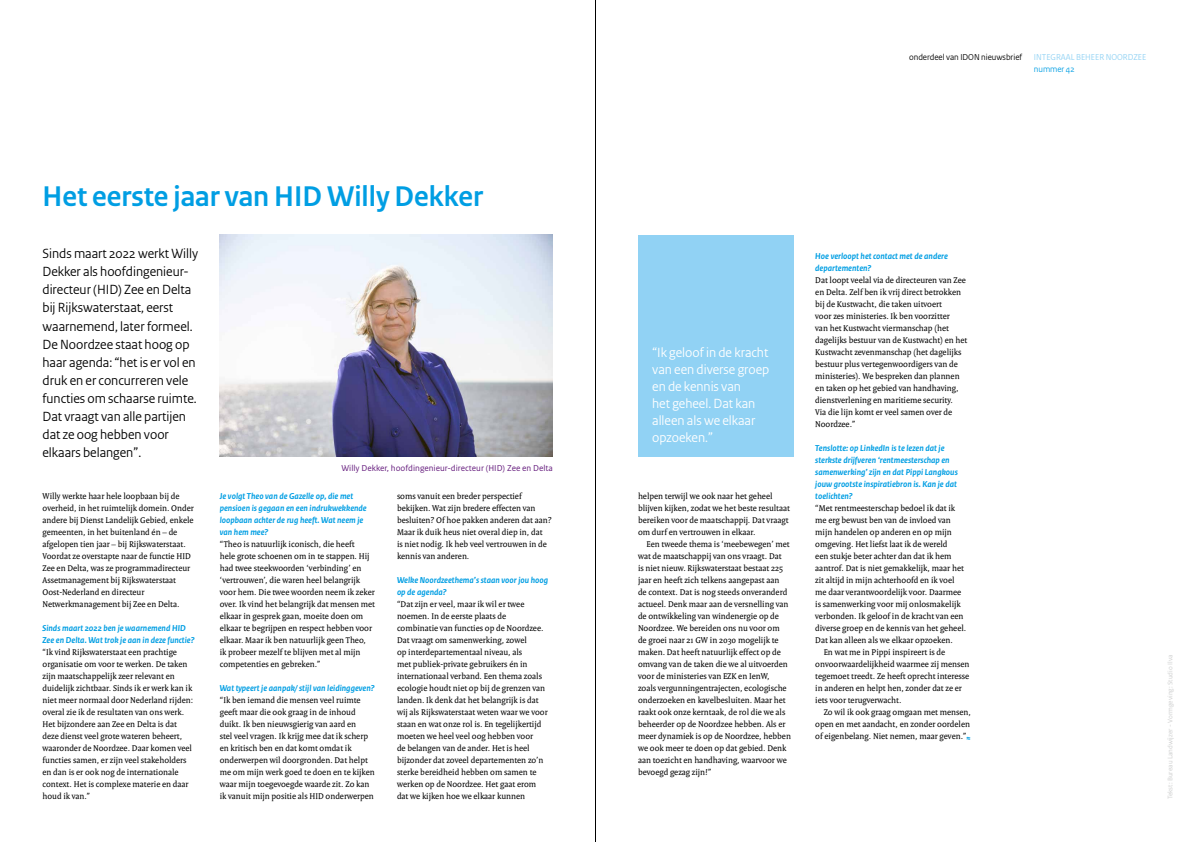
<style>
.page{position:relative;width:1191px;height:842px;background:#fff}
.page>*{position:absolute;margin:0;border:0;box-sizing:border-box;transform-origin:0 0}
._1_Titel{font:700 30px "Rijksoverheid Sans Heading";color:#009ee3}
._2_Introductie{font:14px/18px "Rijksoverheid Sans Heading";color:#000}
.t1{font:14px/17px "Rijksoverheid Sans Heading";color:#fff}
._5_Broodtekst{font:9px/12px "Rijksoverheid Serif";color:#000}
._3_Kop1{font:italic 700 9px/12px "Rijksoverheid Sans Text";color:#009ee3}
.t2{font:9px "Rijksoverheid Sans Text";color:#671f7f}
._8_Link_Nieuwsbrief{font:9px/12px "Rijksoverheid Sans Heading";color:#91d2f4}
._10_RO_Broodtekst_Se{font:9px "Rijksoverheid Sans Heading";color:#000}
._9_Colofon{font:7px "Rijksoverheid Sans Text";color:#cfd0d0}
.s1{color:#009ee3}
.s2{font-family:"Rijksoverheid Sans Text";font-weight:700;color:#009ee3}
</style>
<div class="page">
<hr style="left:595px;top:0;width:1px;height:842px;background:#000">
<img style="left:220px;top:235px;width:333px;height:221px">
<div style="left:638px;top:235px;width:156px;height:221px;background:#91d2f4"></div>
<h1 class="_1_Titel" style="left:43px;top:179px;width:442px">Het eerste jaar van HID Willy Dekker</h1>
<p class="_2_Introductie" style="left:43px;top:245px;width:157px">Sinds maart 2022 werkt Willy<br>Dekker als hoofdingenieur&shy;directeur (HID) Zee en Delta bij Rijkswaterstaat, eerst waarnemend, later formeel.<br>De Noordzee staat hoog op haar agenda: “het is er vol en druk en er concurreren vele functies om schaarse ruimte.<br>Dat vraagt van alle partijen dat ze oog hebben voor elkaars belangen”.</p>
<p class="_5_Broodtekst" style="left:43px;top:490px;width:153px">Willy werkte haar hele loopbaan bij de overheid, in het ruimtelijk domein. Onder andere bij Dienst Landelijk Gebied, enkele gemeenten, in het buitenland én – de afgelopen tien jaar – bij Rijkswaterstaat.<br>Voordat ze overstapte naar de functie HID Zee en Delta, was ze programmadirecteur Assetmanagement bij Rijkswaterstaat Oost-Nederland en directeur Netwerkmanagement bij Zee en Delta.</p>
<h2 class="_3_Kop1" style="left:43px;top:622px;width:154px">Sinds maart 2022 ben je waarnemend HID<br>Zee en Delta. Wat trok je aan in deze functie?</h2>
<p class="_5_Broodtekst" style="left:43px;top:646px;width:152px">“Ik vind Rijkswaterstaat een prachtige organisatie om voor te werken. De taken zijn maatschappelijk zeer relevant en duidelijk zichtbaar. Sinds ik er werk kan ik niet meer normaal door Nederland rijden: overal zie ik de resultaten van ons werk.<br>Het bijzondere aan Zee en Delta is dat deze dienst veel grote wateren beheert, waaronder de Noordzee. Daar komen veel functies samen, er zijn veel stakeholders en dan is er ook nog de internationale context. Het is complexe materie en daar houd ik van.”</p>
<p class="t2" style="left:341px;top:463px;width:213px">Willy Dekker, hoofdingenieur-directeur (HID) Zee en Delta</p>
<p class="_5_Broodtekst" style="left:397px;top:490px;width:156px">soms vanuit een breder perspectief bekijken. Wat zijn bredere effecten van besluiten? Of hoe pakken anderen dat aan?<br>Maar ik duik heus niet overal diep in, dat<br>is niet nodig. Ik heb veel vertrouwen in de kennis van anderen.</p>
<h2 class="_3_Kop1" style="left:397px;top:574px;width:153px">Welke Noordzeethema’s staan voor jou hoog op de agenda?</h2>
<p class="_5_Broodtekst" style="left:397px;top:598px;width:152px">“Dat zijn er veel, maar ik wil er twee noemen. In de eerste plaats de combinatie van functies op de Noordzee.<br>Dat vraagt om samenwerking, zowel<br>op interdepartementaal niveau, als<br>met publiek-private gebruikers én in internationaal verband. Een thema zoals ecologie houdt niet op bij de grenzen van landen. Ik denk dat het belangrijk is dat wij als Rijkswaterstaat weten waar we voor staan en wat onze rol is. En tegelijkertijd moeten we heel veel oog hebben voor<br>de belangen van de ander. Het is heel bijzonder dat zoveel departementen zo’n sterke bereidheid hebben om samen te werken op de Noordzee. Het gaat erom dat we kijken hoe we elkaar kunnen</p>
<h2 class="_3_Kop1" style="left:220px;top:490px;width:148px">Je volgt Theo van de Gazelle op, die met pensioen is gegaan en een indrukwekkende loopbaan achter de rug heeft. Wat neem je van hem mee?</h2>
<p class="_5_Broodtekst" style="left:220px;top:538px;width:157px">“Theo is natuurlijk iconisch, die heeft<br>hele grote schoenen om in te stappen. Hij had twee steekwoorden ‘verbinding’ en ‘vertrouwen’, die waren heel belangrijk voor hem. Die twee woorden neem ik zeker over. Ik vind het belangrijk dat mensen met elkaar in gesprek gaan, moeite doen om elkaar te begrijpen en respect hebben voor elkaar. Maar ik ben natuurlijk geen Theo, ik probeer mezelf te blijven met al mijn competenties en gebreken.”</p>
<h2 class="_3_Kop1" style="left:220px;top:682px;width:157px">Wat typeert je aanpak/ stijl van leidinggeven?</h2>
<p class="_5_Broodtekst" style="left:220px;top:694px;width:156px">“Ik ben iemand die mensen veel ruimte geeft maar die ook graag in de inhoud duikt. Ik ben nieuwsgierig van aard en<br>stel veel vragen. Ik krijg mee dat ik scherp en kritisch ben en dat komt omdat ik onderwerpen wil doorgronden. Dat helpt me om mijn werk goed te doen en te kijken waar mijn toegevoegde waarde zit. Zo kan ik vanuit mijn positie als HID onderwerpen</p>
<p class="_10_RO_Broodtekst_Se" style="left:909px;top:52px;width:114px">onderdeel van IDON nieuwsbrief</p>
<p class="_8_Link_Nieuwsbrief" style="left:1034px;top:51px;width:114px">INTEGRAAL BEHEER NOORDZEE <span class="s1">nummer 42</span></p>
<h2 class="t1" style="left:652px;top:344px;width:119px">“Ik geloof in de kracht van een diverse groep en de kennis van<br>het geheel. Dat kan alleen als we elkaar opzoeken.”</h2>
<p class="_5_Broodtekst" style="left:638px;top:490px;width:153px">helpen terwijl we ook naar het geheel blijven kijken, zodat we het beste resultaat bereiken voor de maatschappij. Dat vraagt om durf en vertrouwen in elkaar.</p>
<p class="_5_Broodtekst" style="left:638px;top:538px;width:154px;text-indent:9px">Een tweede thema is ‘meebewegen’ met wat de maatschappij van ons vraagt. Dat<br>is niet nieuw. Rijkswaterstaat bestaat 225 jaar en heeft zich telkens aangepast aan<br>de context. Dat is nog steeds onveranderd actueel. Denk maar aan de versnelling van de ontwikkeling van windenergie op de Noordzee. We bereiden ons nu voor om<br>de groei naar 21 GW in 2030 mogelijk te maken. Dat heeft natuurlijk effect op de omvang van de taken die we al uitvoerden voor de ministeries van EZK en IenW,<br>zoals vergunningentrajecten, ecologische onderzoeken en kavelbesluiten. Maar het raakt ook onze kerntaak, de rol die we als beheerder op de Noordzee hebben. Als er meer dynamiek is op de Noordzee, hebben we ook meer te doen op dat gebied. Denk aan toezicht en handhaving, waarvoor we bevoegd gezag zijn!”</p>
<h2 class="_3_Kop1" style="left:815px;top:251px;width:134px">Hoe verloopt het contact met de andere departementen?</h2>
<p class="_5_Broodtekst" style="left:815px;top:274px;width:154px">Dat loopt veelal via de directeuren van Zee en Delta. Zelf ben ik vrij direct betrokken bij de Kustwacht, die taken uitvoert<br>voor zes ministeries. Ik ben voorzitter<br>van het Kustwacht viermanschap (het dagelijks bestuur van de Kustwacht) en het Kustwacht zevenmanschap (het dagelijks bestuur plus vertegenwoordigers van de ministeries). We bespreken dan plannen en taken op het gebied van handhaving, dienstverlening en maritieme security.<br>Via die lijn komt er veel samen over de Noordzee.”</p>
<h2 class="_3_Kop1" style="left:815px;top:443px;width:144px">Tenslotte: op LinkedIn is te lezen dat je sterkste drijfveren ‘rentmeesterschap en samenwerking’ zijn en dat Pippi Langkous jouw grootste inspiratiebron is. Kan je dat toelichten?</h2>
<p class="_5_Broodtekst" style="left:815px;top:502px;width:153px">“Met rentmeesterschap bedoel ik dat ik me erg bewust ben van de invloed van mijn handelen op anderen en op mijn omgeving. Het liefst laat ik de wereld<br>een stukje beter achter dan dat ik hem aantrof. Dat is niet gemakkelijk, maar het zit altijd in mijn achterhoofd en ik voel me daar verantwoordelijk voor. Daarmee is samenwerking voor mij onlosmakelijk verbonden. Ik geloof in de kracht van een diverse groep en de kennis van het geheel.<br>Dat kan alleen als we elkaar opzoeken.</p>
<p class="_5_Broodtekst" style="left:815px;top:646px;width:156px;text-indent:9px">En wat me in Pippi inspireert is de onvoorwaardelijkheid waarmee zij mensen tegemoet treedt. Ze heeft oprecht interesse in anderen en helpt hen, zonder dat ze er iets voor terugverwacht.</p>
<p class="_5_Broodtekst" style="left:815px;top:706px;width:157px;text-align:justify;text-indent:9px">Zo wil ik ook graag omgaan met mensen, open en met aandacht, en zonder oordelen of eigenbelang. Niet nemen, maar geven.”<span class="s2">≈</span></p>
<p class="_9_Colofon" style="left:1166px;top:799px;width:146px;rotate:-90deg">Tekst: Bureau Landwijzer - Vormgeving: Studio Ilva</p>
</div>
